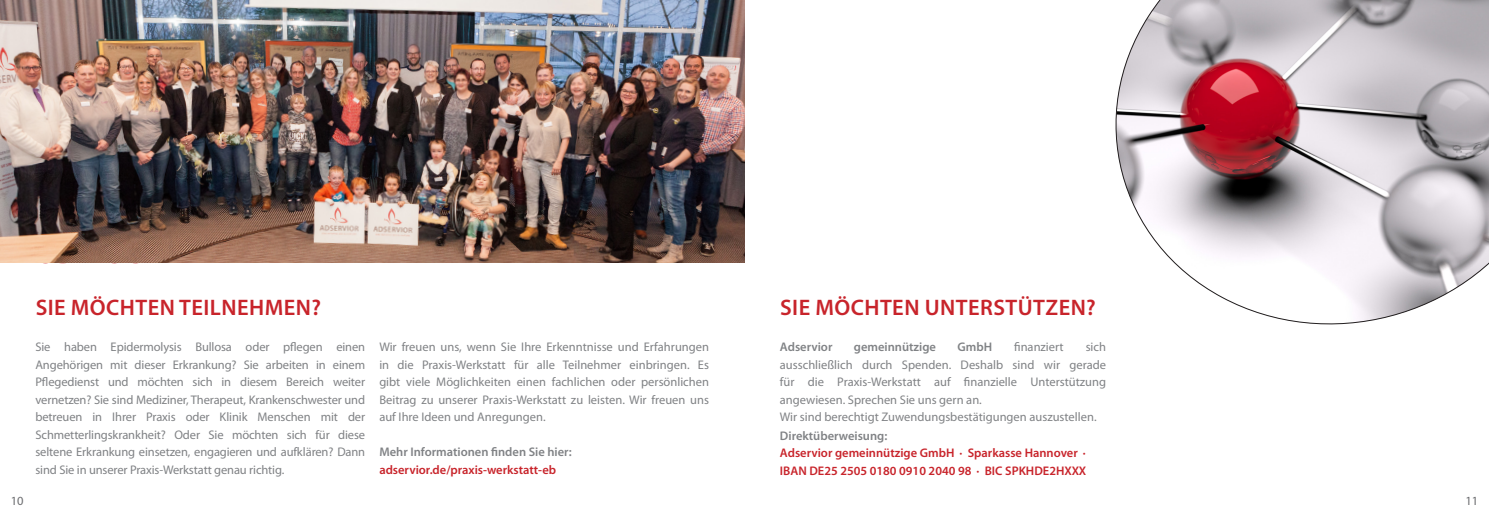
<style>
.page{position:relative;width:1489px;height:525px;background:#fff}
.page>*{position:absolute;margin:0;border:0;box-sizing:border-box;transform-origin:0 0}
.t1{font:600 22.5px "Myriad Pro";letter-spacing:.02em;color:#c8242b}
.t2{font:12.5px/17.5px "Myriad Pro";color:#808285;text-align:justify}
.t3{font:600 12.5px/17.5px "Myriad Pro";color:#c8242b}
.t4{font:600 12.5px "Myriad Pro";color:#808285}
.t5{font:12.5px "Myriad Pro";color:#6c6d70}
</style>
<div class="page">
<svg style="left:1115px;top:0;width:373px;height:325px"></svg>
<img style="left:0;top:0;width:744px;height:262px">
<h1 class="t1" style="left:36px;top:295px;width:287px">SIE MÖCHTEN TEILNEHMEN?</h1>
<h1 class="t1" style="left:780px;top:295px;width:317px">SIE MÖCHTEN UNTERSTÜTZEN?</h1>
<p class="t2" style="left:379px;top:338px;width:331px">Wir freuen uns, wenn Sie Ihre Erkenntnisse und Erfahrungen in die Praxis-Werkstatt für alle Teilnehmer einbringen. Es gibt viele Möglichkeiten einen fachlichen oder persönlichen Beitrag zu unserer Praxis-Werkstatt zu leisten. Wir freuen uns auf Ihre Ideen und Anregungen.</p>
<p class="t4" style="left:379px;top:445px;width:194px">Mehr Informationen finden Sie hier:</p>
<p class="t3" style="left:379px;top:460px;width:178px">adservior.de/praxis-werkstatt-eb</p>
<p class="t2" style="left:35px;top:338px;width:331px">Sie haben Epidermolysis Bullosa oder pflegen einen Angehörigen mit dieser Erkrankung? Sie arbeiten in einem Pflegedienst und möchten sich in diesem Bereich weiter vernetzen? Sie sind Mediziner, Therapeut, Krankenschwester und betreuen in Ihrer Praxis oder Klinik Menschen mit der Schmetterlingskrankheit? Oder Sie möchten sich für diese seltene Erkrankung einsetzen, engagieren und aufklären? Dann sind Sie in unserer Praxis-Werkstatt genau richtig.</p>
<p class="t4" style="left:780px;top:340px;width:54px">Adservior</p>
<p class="t4" style="left:853px;top:340px;width:84px">gemeinnützige</p>
<p class="t4" style="left:957px;top:340px;width:36px">GmbH</p>
<p class="t2" style="left:1014px;top:338px;width:51px">finanziert</p>
<p class="t2" style="left:780px;top:338px;width:327px;text-align:left;text-indent:306px">sich ausschließlich durch Spenden. Deshalb sind wir gerade für die Praxis-Werkstatt auf finanzielle Unterstützung angewiesen. Sprechen Sie uns gern an.<br>Wir sind berechtigt Zuwendungsbestätigungen auszustellen.</p>
<p class="t4" style="left:780px;top:428px;width:109px">Direktüberweisung:</p>
<p class="t3" style="left:780px;top:444px;width:308px">Adservior gemeinnützige GmbH · Sparkasse Hannover ·<br>IBAN DE25 2505 0180 0910 2040 98 · BIC SPKHDE2HXXX</p>
<p class="t5" style="left:11px;top:494px;width:14px">10</p>
<p class="t5" style="left:1465px;top:494px;width:14px">11</p>
</div>
